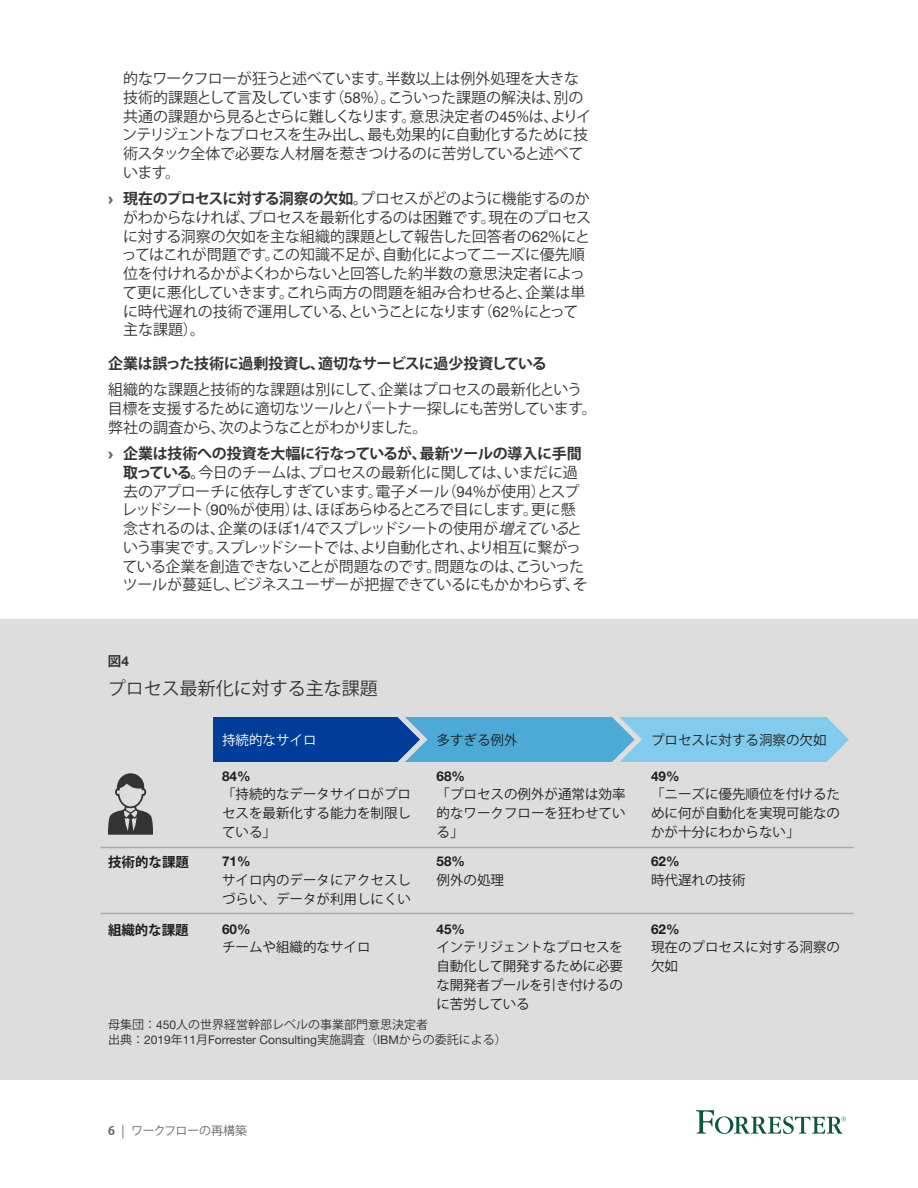
<style>
.page{position:relative;width:918px;height:1188px;background:#fff}
.page>*{position:absolute;margin:0;border:0;box-sizing:border-box;transform-origin:0 0}
.t1{font:18px "Koz Go Pr 6 N";color:#333}
.t2{font:15px/18.8px "Koz Go Pr 6 N";letter-spacing:-.02em;color:#333}
.Heading_3{font:700 15px "Koz Go Pr 6 N";letter-spacing:-.025em;color:#333}
.t3{font:13.5px/18.8px "Koz Go Pr 6 N";color:#1e1e1e}
.t4{font:700 13.5px "Koz Go Pr 6 N";color:#1e1e1e}
.t5{font:13.5px "Koz Go Pr 6 N";color:#fff}
.t6{font:700 13.5px "Koz Go Pr 6 N";color:#333}
.t7{font:12px/15px "Koz Go Pr 6 N";color:#333}
.t8{font:12px "Koz Go Pr 6 N";letter-spacing:-.03em;color:#666}
.s1{font-family:"Helvetica Neue LT Std"}
.s2{font-family:"Arial";font-weight:900;color:#666}
.s3{font-weight:700}
.s4{font-style:italic}
.s5{font-family:"Helvetica Neue LT Std";font-weight:700}
</style>
<div class="page">
<svg style="left:696px;top:1110px;width:150px;height:24px"></svg>
<div style="left:0;top:620px;width:918px;height:460px;background:#ddd"></div>
<hr style="left:100px;top:847px;width:754px;height:1px;background:#aaa">
<hr style="left:100px;top:913px;width:754px;height:1px;background:#aaa">
<svg style="left:213px;top:717px;width:636px;height:45px;background:#4c95cb"></svg>
<svg style="left:108px;top:773px;width:45px;height:62px"></svg>
<p class="t2" style="left:122px;top:70px;width:470px">的なワークフローが狂うと述べています。半数以上は例外処理を大きな技術的課題として言及しています（<span class="s1">58</span>%）。こういった課題の解決は、別の共通の課題から見るとさらに難しくなります。意思決定者の<span class="s1">45</span>%は、よりインテリジェントなプロセスを生み出し、最も効果的に自動化するために技術スタック全体で必要な人材層を惹きつけるのに苦労していると述べています。</p>
<p class="t2" style="left:122px;top:190px;width:471px;text-indent:-14px"><span class="s2">›</span> <span class="s3">現在のプロセスに対する洞察の欠如。</span>プロセスがどのように機能するのかがわからなければ、プロセスを最新化するのは困難です。現在のプロセスに対する洞察の欠如を主な組織的課題として報告した回答者の<span class="s1">62</span>%にとってはこれが問題です。この知識不足が、自動化によってニーズに優先順位を付けれるかがよくわからないと回答した約半数の意思決定者によって更に悪化していきます。これら両方の問題を組み合わせると、企業は単に時代遅れの技術で運用している、ということになります（<span class="s1">62</span>％にとって主な課題）。</p>
<p class="Heading_3" style="left:108px;top:355px;width:440px">企業は誤った技術に過剰投資し、適切なサービスに過少投資している</p>
<p class="t2" style="left:108px;top:381px;width:491px">組織的な課題と技術的な課題は別にして、企業はプロセスの最新化という目標を支援するために適切なツールとパートナー探しにも苦労しています。弊社の調査から、次のようなことがわかりました。</p>
<p class="t2" style="left:122px;top:445px;width:467px;text-indent:-14px"><span class="s2">›</span> <span class="s3">企業は技術への投資を大幅に行なっているが、最新ツールの導入に手間取っている。</span>今日のチームは、プロセスの最新化に関しては、いまだに過去のアプローチに依存しすぎています。電子メール（<span class="s1">94</span>%が使用）とスプレッドシート（<span class="s1">90</span>%が使用）は、ほぼあらゆるところで目にします。更に懸念されるのは、企業のほぼ<span class="s1">1</span>/<span class="s1">4</span>でスプレッドシートの使用が<span class="s4">増えている</span>という事実です。スプレッドシートでは、より自動化され、より相互に繋がっている企業を創造できないことが問題なのです。問題なのは、こういったツールが蔓延し、ビジネスユーザーが把握できているにもかかわらず、そ</p>
<p class="t6" style="left:108px;top:654px;width:23px">図<span class="s1">4</span></p>
<p class="t1" style="left:108px;top:679px;width:271px">プロセス最新化に対する主な課題</p>
<p class="t5" style="left:222px;top:732px;width:96px">持続的なサイロ</p>
<p class="t3" style="left:436px;top:731px;width:82px">多すぎる例外</p>
<p class="t3" style="left:651px;top:731px;width:177px">プロセスに対する洞察の欠如</p>
<p class="t3" style="left:222px;top:767px;width:190px"><span class="s5">84%<br></span>「持続的なデータサイロがプロセスを最新化する能力を制限している」</p>
<p class="t3" style="left:437px;top:767px;width:190px"><span class="s5">68%<br></span>「プロセスの例外が通常は効率的なワークフローを狂わせている」</p>
<p class="t4" style="left:108px;top:855px;width:82px">技術的な課題</p>
<p class="t3" style="left:651px;top:767px;width:190px"><span class="s5">49%<br></span>「ニーズに優先順位を付けるために何が自動化を実現可能なのかが十分にわからない」</p>
<p class="t3" style="left:222px;top:852px;width:190px"><span class="s5">71%<br></span>サイロ内のデータにアクセスしづらい、データが利用しにくい</p>
<p class="t3" style="left:437px;top:852px;width:69px"><span class="s5">58%<br></span>例外の処理</p>
<p class="t3" style="left:651px;top:852px;width:96px"><span class="s5">62%<br></span>時代遅れの技術</p>
<p class="t4" style="left:108px;top:922px;width:82px">組織的な課題</p>
<p class="t3" style="left:222px;top:920px;width:150px"><span class="s5">60%<br></span>チームや組織的なサイロ</p>
<p class="t3" style="left:437px;top:920px;width:188px"><span class="s5">45%<br></span>インテリジェントなプロセスを自動化して開発するために必要な開発者プールを引き付けるのに苦労している</p>
<p class="t3" style="left:651px;top:920px;width:190px"><span class="s5">62%<br></span>現在のプロセスに対する洞察の欠如</p>
<p class="t7" style="left:108px;top:1017px;width:400px">母集団：<span class="s1">450</span>人の世界経営幹部レベルの事業部門意思決定者<br>出典：<span class="s1">2019</span>年<span class="s1">11</span>月<span class="s1">Forrester Consulting</span>実施調査（<span class="s1">IBM</span>からの委託による）</p>
<p class="t8" style="left:108px;top:1124px;width:141px"><span class="s3">6</span> | ワークフローの再構築</p>
</div>
